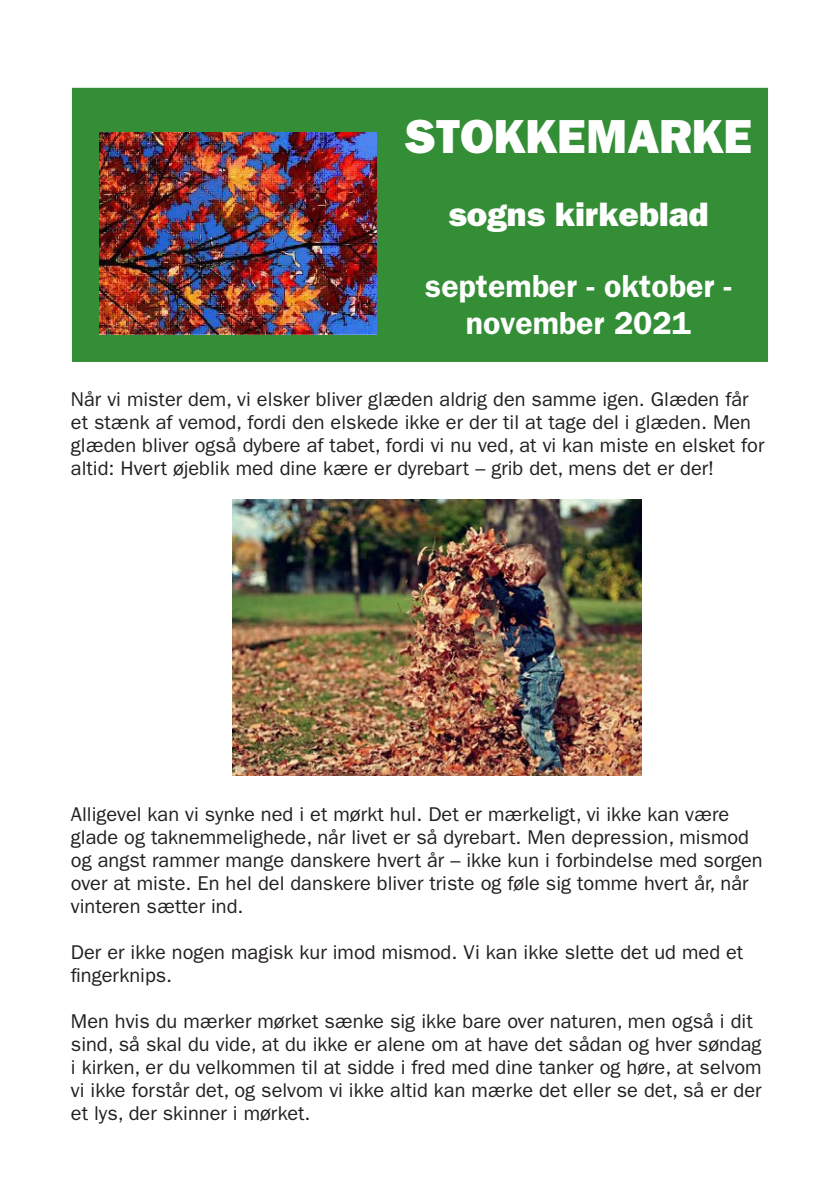
<style>
.page{position:relative;width:840px;height:1191px;background:#fff}
.page>*{position:absolute;margin:0;border:0;box-sizing:border-box;transform-origin:0 0}
.t1{font:48px "ITC Franklin Gothic Std Hvy";color:#fff}
.t2{font:34px "ITC Franklin Gothic Std Hvy";color:#fff}
.t3{font:600 32px "ITC Franklin Gothic Std";color:#fff}
.t4{font:20px/23px "ITC Franklin Gothic Std";color:#231f20}
</style>
<div class="page">
<div style="left:70px;top:86px;width:699px;height:278px;background:#338e36;border:2px solid #fff"></div>
<img style="left:99px;top:132px;width:277px;height:203px">
<img style="left:232px;top:499px;width:409px;height:276px">
<p class="t1" style="left:404px;top:108px;width:349px">STOKKEMARKE</p>
<p class="t2" style="left:448px;top:194px;width:261px">sogns kirkeblad</p>
<p class="t3" style="left:425px;top:267px;width:307px">september - oktober -</p>
<p class="t3" style="left:465px;top:304px;width:226px">november 2021</p>
<p class="t4" style="left:71px;top:388px;width:694px">Når vi mister dem, vi elsker bliver glæden aldrig den samme igen. Glæden får et stænk af vemod, fordi den elskede ikke er der til at tage del i glæden. Men glæden bliver også dybere af tabet, fordi vi nu ved, at vi kan miste en elsket for altid: Hvert øjeblik med dine kære er dyrebart – grib det, mens det er der!</p>
<p class="t4" style="left:71px;top:802px;width:693px">Alligevel kan vi synke ned i et mørkt hul. Det er mærkeligt, vi ikke kan være glade og taknemmelighede, når livet er så dyrebart. Men depression, mismod og angst rammer mange danskere hvert år – ikke kun i forbindelse med sorgen over at miste. En hel del danskere bliver triste og føle sig tomme hvert år, når vinteren sætter ind.</p>
<p class="t4" style="left:71px;top:940px;width:673px">Der er ikke nogen magisk kur imod mismod. Vi kan ikke slette det ud med et fingerknips.</p>
<p class="t4" style="left:71px;top:1009px;width:692px">Men hvis du mærker mørket sænke sig ikke bare over naturen, men også i dit sind, så skal du vide, at du ikke er alene om at have det sådan og hver søndag i kirken, er du velkommen til at sidde i fred med dine tanker og høre, at selvom vi ikke forstår det, og selvom vi ikke altid kan mærke det eller se det, så er der et lys, der skinner i mørket.</p>
</div>
